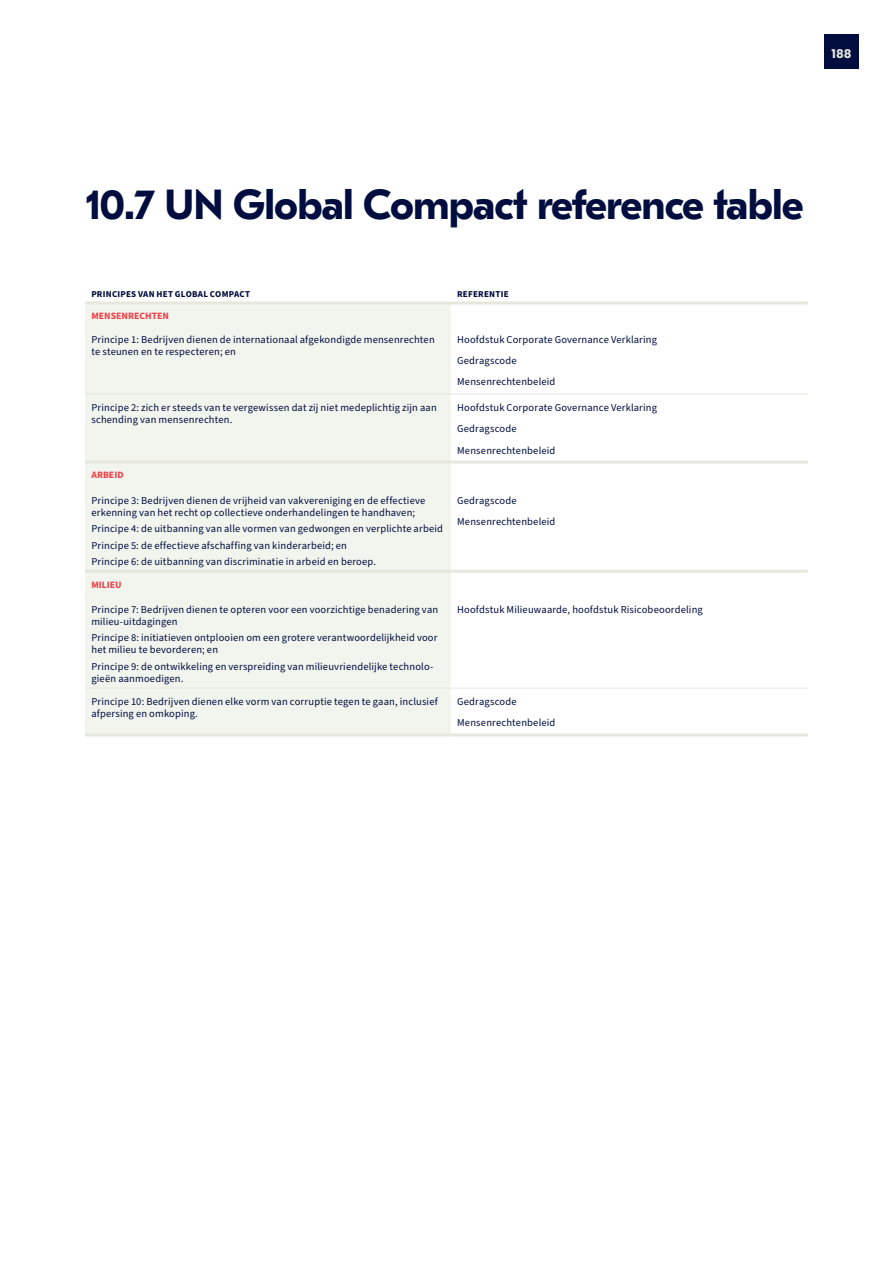
<style>
.page{position:relative;width:893px;height:1263px;background:#fff}
.page>*{position:absolute;margin:0;border:0;box-sizing:border-box;transform-origin:0 0}
.t1{font:700 42px "GT Eesti Pro Text";letter-spacing:-.02em;color:#000d3e}
.t2{font:700 12px "Poppins";color:#e6e8dd}
.t3{font:10.5px/12px "Source Sans Pro";letter-spacing:.015em;color:#000d3e}
.t4{font:700 9.75px "Source Sans Pro";color:#ee4247}
.t5{font:700 9px "Source Sans Pro";letter-spacing:.025em;color:#000d3e}
</style>
<div class="page">
<div style="left:824px;top:34px;width:34px;height:34px;background:#000d3e"></div>
<div style="left:85px;top:304px;width:366px;height:429px;background:#f2f4ee"></div>
<hr style="left:85px;top:301px;width:366px;height:3px;background:#e6e8dd">
<hr style="left:451px;top:301px;width:357px;height:3px;background:#e6e8dd">
<hr style="left:85px;top:461px;width:366px;height:3px;background:#e6e8dd">
<hr style="left:451px;top:461px;width:357px;height:3px;background:#e6e8dd">
<hr style="left:85px;top:570px;width:366px;height:3px;background:#e6e8dd">
<hr style="left:451px;top:570px;width:357px;height:3px;background:#e6e8dd">
<hr style="left:85px;top:394px;width:366px;height:1px;background:#e6e8dd">
<hr style="left:451px;top:394px;width:357px;height:1px;background:#e6e8dd">
<hr style="left:85px;top:733px;width:366px;height:3px;background:#e6e8dd">
<hr style="left:451px;top:733px;width:357px;height:3px;background:#e6e8dd">
<hr style="left:85px;top:688px;width:366px;height:1px;background:#e6e8dd">
<hr style="left:451px;top:688px;width:357px;height:1px;background:#e6e8dd">
<p class="t2" style="left:831px;top:47px;width:22px">188</p>
<h1 class="t1" style="left:85px;top:182px;width:720px">10.7 UN Global Compact reference table</h1>
<p class="t5" style="left:91px;top:287px;width:160px">PRINCIPES VAN HET GLOBAL COMPACT</p>
<p class="t5" style="left:457px;top:287px;width:53px">REFERENTIE</p>
<p class="t4" style="left:91px;top:309px;width:79px">MENSENRECHTEN</p>
<p class="t3" style="left:91px;top:334px;width:345px">Principe 1: Bedrijven dienen de internationaal afgekondigde mensenrechten te steunen en te respecteren; en</p>
<p class="t3" style="left:457px;top:329px;width:201px;line-height:21.3px">Hoofdstuk Corporate Governance Verklaring<br>Gedragscode<br>Mensenrechtenbeleid</p>
<p class="t3" style="left:91px;top:402px;width:347px">Principe 2: zich er steeds van te vergewissen dat zij niet medeplichtig zijn aan schending van mensenrechten.</p>
<p class="t3" style="left:457px;top:397px;width:201px;line-height:21.3px">Hoofdstuk Corporate Governance Verklaring<br>Gedragscode<br>Mensenrechtenbeleid</p>
<p class="t4" style="left:91px;top:468px;width:34px">ARBEID</p>
<p class="t3" style="left:91px;top:495px;width:335px">Principe 3: Bedrijven dienen de vrijheid van vakvereniging en de effectieve erkenning van het recht op collectieve onderhandelingen te handhaven;</p>
<p class="t3" style="left:91px;top:521px;width:353px;line-height:16.2px">Principe 4: de uitbanning van alle vormen van gedwongen en verplichte arbeid<br>Principe 5: de effectieve afschaffing van kinderarbeid; en<br>Principe 6: de uitbanning van discriminatie in arbeid en beroep.</p>
<p class="t3" style="left:457px;top:490px;width:100px;line-height:21.3px">Gedragscode<br>Mensenrechtenbeleid</p>
<p class="t4" style="left:91px;top:578px;width:32px">MILIEU</p>
<p class="t3" style="left:91px;top:604px;width:348px">Principe 7: Bedrijven dienen te opteren voor een voorzichtige benadering van milieu-uitdagingen</p>
<p class="t3" style="left:91px;top:632px;width:347px">Principe 8: initiatieven ontplooien om een grotere verantwoordelijkheid voor het milieu te bevorderen; en</p>
<p class="t3" style="left:91px;top:660px;width:343px">Principe 9: de ontwikkeling en verspreiding van milieuvriendelijke technolo&shy;gieën aanmoedigen.</p>
<p class="t3" style="left:457px;top:604px;width:247px">Hoofdstuk Milieuwaarde, hoofdstuk Risicobeoordeling</p>
<p class="t3" style="left:91px;top:696px;width:348px">Principe 10: Bedrijven dienen elke vorm van corruptie tegen te gaan, inclusief afpersing en omkoping.</p>
<p class="t3" style="left:457px;top:691px;width:100px;line-height:21.3px">Gedragscode<br>Mensenrechtenbeleid</p>
</div>
